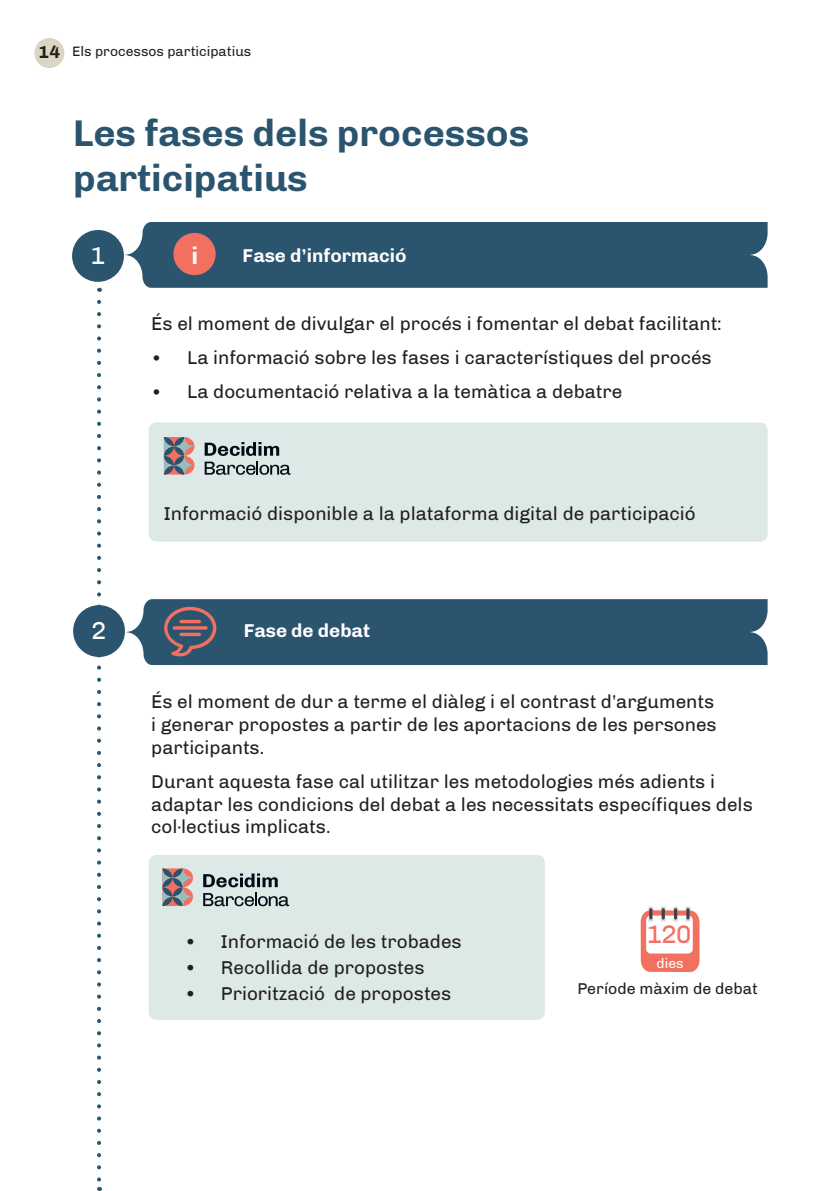
<style>
.page{position:relative;width:840px;height:1191px;background:#fff}
.page>*{position:absolute;margin:0;border:0;box-sizing:border-box;transform-origin:0 0}
.t1{font:700 38px/45.6px "Chivo";color:#2b556f}
.t2{font:26px "Chivo";color:#f27060}
.t3{font:25.2px "Chivo";color:#fff}
.t4{font:700 24.4px "Chivo";color:#fff}
.t5{font:19px/22.8px "Chivo";color:#231f20}
.t6{font:700 19px "Chivo";color:#fff}
.t7{font:16px "Chivo";color:#231f20}
.t8{font:14px "Chivo";color:#231f20}
.t9{font:14px "Chivo";color:#fff}
.s1{font-weight:700;font-size:18px}
.s2{font-size:18px}
</style>
<div class="page">
<div style="left:149px;top:422px;width:618px;height:119px;background:#dce9e7;border-radius:8px"></div>
<div style="left:149px;top:855px;width:395px;height:164px;background:#dce9e7;border-radius:8px"></div>
<div style="left:34px;top:38px;width:30px;height:30px;background:#dbd6c3;border-radius:50%"></div>
<svg style="left:97px;top:302px;width:4px;height:889px"></svg>
<div style="left:72px;top:230px;width:52px;height:52px;background:#2b556f;border-radius:50%"></div>
<div style="left:125px;top:222px;width:642px;height:66px;background:#2b556f"></div>
<div style="left:173px;top:233px;width:42px;height:42px;background:#f27060;border-radius:50%"></div>
<div style="left:73px;top:605px;width:52px;height:52px;background:#2b556f;border-radius:50%"></div>
<div style="left:126px;top:599px;width:641px;height:66px;background:#2b556f"></div>
<svg style="left:204px;top:442px;width:86px;height:33px"></svg>
<svg style="left:164px;top:437px;width:30px;height:37px"></svg>
<svg style="left:203px;top:873px;width:86px;height:33px"></svg>
<svg style="left:162px;top:868px;width:31px;height:38px"></svg>
<svg style="left:640px;top:906px;width:59px;height:66px"></svg>
<svg style="left:164px;top:607px;width:52px;height:50px;background:#5b5b6b"></svg>
<hr style="left:179px;top:620px;width:22px;height:3px;background:#f27060;border-radius:2px">
<hr style="left:173px;top:626px;width:34px;height:3px;background:#f27060;border-radius:2px">
<hr style="left:179px;top:633px;width:22px;height:3px;background:#f27060;border-radius:2px">
<p class="t8" style="left:38px;top:43px;width:214px"><span class="s1">14</span> Els processos participatius</p>
<h1 class="t1" style="left:73px;top:110px;width:457px">Les fases dels processos participatius</h1>
<h3 class="t3" style="left:90px;top:241px;width:17px">1</h3>
<p class="t4" style="left:191px;top:241px;width:8px">i</p>
<p class="t6" style="left:242px;top:244px;width:165px">Fase d’informació</p>
<p class="t5" style="left:151px;top:312px;width:571px">És el moment de divulgar el procés i fomentar el debat facilitant:</p>
<p class="t5" style="left:151px;top:346px;width:561px"><span class="s2">•</span> La informació sobre les fases i característiques del procés</p>
<p class="t5" style="left:151px;top:380px;width:472px"><span class="s2">•</span> La documentació relativa a la temàtica a debatre</p>
<p class="t5" style="left:164px;top:502px;width:533px">Informació disponible a la plataforma digital de participació</p>
<h3 class="t3" style="left:91px;top:616px;width:17px">2</h3>
<p class="t6" style="left:243px;top:619px;width:128px">Fase de debat</p>
<p class="t5" style="left:151px;top:690px;width:566px">És el moment de dur a terme el diàleg i el contrast d’arguments i generar propostes a partir de les aportacions de les persones participants.</p>
<p class="t5" style="left:151px;top:770px;width:602px">Durant aquesta fase cal utilitzar les metodologies més adients i adaptar les condicions del debat a les necessitats específiques dels col·lectius implicats.</p>
<p class="t5" style="left:185px;top:930px;width:278px">• Informació de les trobades</p>
<p class="t5" style="left:185px;top:956px;width:241px">• Recollida de propostes</p>
<p class="t5" style="left:185px;top:981px;width:268px">• Priorització de propostes</p>
<h2 class="t2" style="left:646px;top:919px;width:47px">120</h2>
<p class="t9" style="left:656px;top:955px;width:29px">dies</p>
<p class="t7" style="left:577px;top:979px;width:182px">Període màxim de debat</p>
</div>
